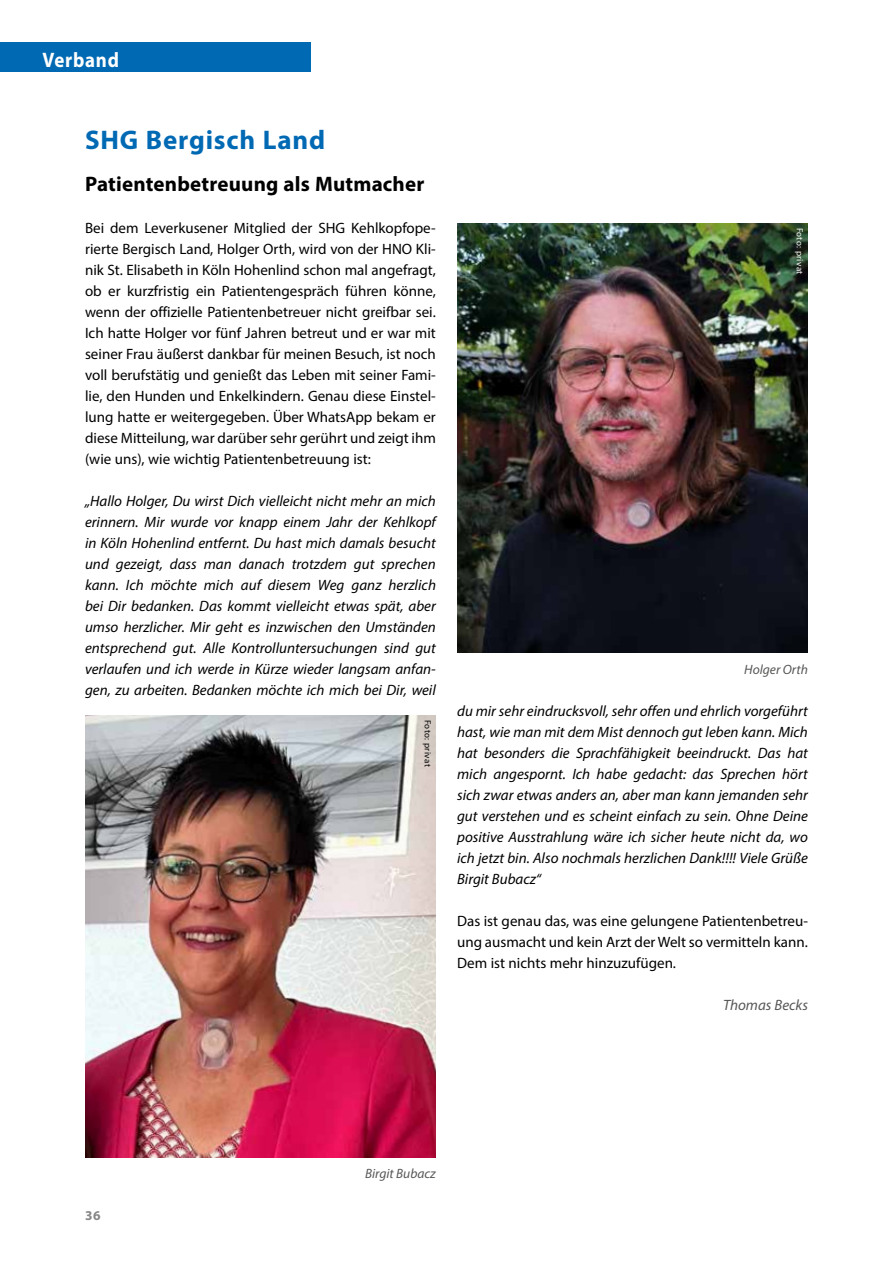
<style>
.page{position:relative;width:893px;height:1263px;background:#fff}
.page>*{position:absolute;margin:0;border:0;box-sizing:border-box;transform-origin:0 0}
.t1{font:700 27px "Myriad Pro";letter-spacing:.03em;color:#0069b4}
.t2{font:700 21px "Myriad Pro";letter-spacing:.01em;color:#000}
.t3{font:700 21px "Myriad Pro";letter-spacing:.04em;color:#fff;scale:.9 1}
.t4{font:italic 15px/21px "Myriad Pro";color:#000;text-align:justify}
.t5{font:15px/21px "Myriad Pro";color:#000;text-align:justify}
.t6{font:italic 15px "Myriad Pro";color:#575756}
.t7{font:italic 13.5px "Myriad Pro";color:#575756}
.t8{font:700 13.5px "Myriad Pro";color:#878787}
.t9{font:9px "Myriad Pro";letter-spacing:.04em;color:#fff}
.t10{font:9px "Myriad Pro";letter-spacing:.04em;color:#000}
</style>
<div class="page">
<div style="left:0;top:43px;width:310px;height:29px;background:#0069b4"></div>
<img style="left:457px;top:224px;width:351px;height:429px">
<img style="left:85px;top:716px;width:351px;height:441px">
<h2 class="t3" style="left:43px;top:46px;width:86px">Verband</h2>
<h1 class="t1" style="left:85px;top:122px;width:242px">SHG Bergisch Land</h1>
<h2 class="t2" style="left:85px;top:170px;width:341px">Patientenbetreuung als Mutmacher</h2>
<p class="t5" style="left:85px;top:217px;width:352px">Bei dem Leverkusener Mitglied der SHG Kehlkopfope&shy;rierte Bergisch Land, Holger Orth, wird von der HNO Kli&shy;nik St. Elisabeth in Köln Hohenlind schon mal angefragt, ob er kurzfristig ein Patientengespräch führen könne, wenn der offizielle Patientenbetreuer nicht greifbar sei.<br>Ich hatte Holger vor fünf Jahren betreut und er war mit seiner Frau äußerst dankbar für meinen Besuch, ist noch voll berufstätig und genießt das Leben mit seiner Fami&shy;lie, den Hunden und Enkelkindern. Genau diese Einstel&shy;lung hatte er weitergegeben. Über WhatsApp bekam er diese Mitteilung, war darüber sehr gerührt und zeigt ihm (wie uns), wie wichtig Patientenbetreuung ist:</p>
<p class="t4" style="left:85px;top:490px;width:352px">„Hallo Holger, Du wirst Dich vielleicht nicht mehr an mich erinnern. Mir wurde vor knapp einem Jahr der Kehlkopf in Köln Hohenlind entfernt. Du hast mich damals besucht und gezeigt, dass man danach trotzdem gut sprechen kann. Ich möchte mich auf diesem Weg ganz herzlich bei Dir bedanken. Das kommt vielleicht etwas spät, aber umso herzlicher. Mir geht es inzwischen den Umständen entsprechend gut. Alle Kontrolluntersuchungen sind gut verlaufen und ich werde in Kürze wieder langsam anfan&shy;gen, zu arbeiten. Bedanken möchte ich mich bei Dir, weil</p>
<p class="t10" style="left:433px;top:720px;width:48px;rotate:90deg">Foto: privat</p>
<p class="t9" style="left:805px;top:228px;width:48px;rotate:90deg">Foto: privat</p>
<p class="t7" style="left:744px;top:661px;width:65px">Holger Orth</p>
<p class="t4" style="left:457px;top:700px;width:352px">du mir sehr eindrucksvoll, sehr offen und ehrlich vorgeführt hast, wie man mit dem Mist dennoch gut leben kann. Mich hat besonders die Sprachfähigkeit beeindruckt. Das hat mich angespornt. Ich habe gedacht: das Sprechen hört sich zwar etwas anders an, aber man kann jemanden sehr gut verstehen und es scheint einfach zu sein. Ohne Deine positive Ausstrahlung wäre ich sicher heute nicht da, wo ich jetzt bin. Also nochmals herzlichen Dank!!!! Viele Grüße Birgit Bubacz“</p>
<p class="t5" style="left:457px;top:910px;width:352px">Das ist genau das, was eine gelungene Patientenbetreu&shy;ung ausmacht und kein Arzt der Welt so vermitteln kann.<br>Dem ist nichts mehr hinzuzufügen.</p>
<p class="t6" style="left:723px;top:995px;width:86px">Thomas Becks</p>
<p class="t8" style="left:85px;top:1206px;width:17px">36</p>
<p class="t7" style="left:365px;top:1165px;width:72px">Birgit Bubacz</p>
</div>
